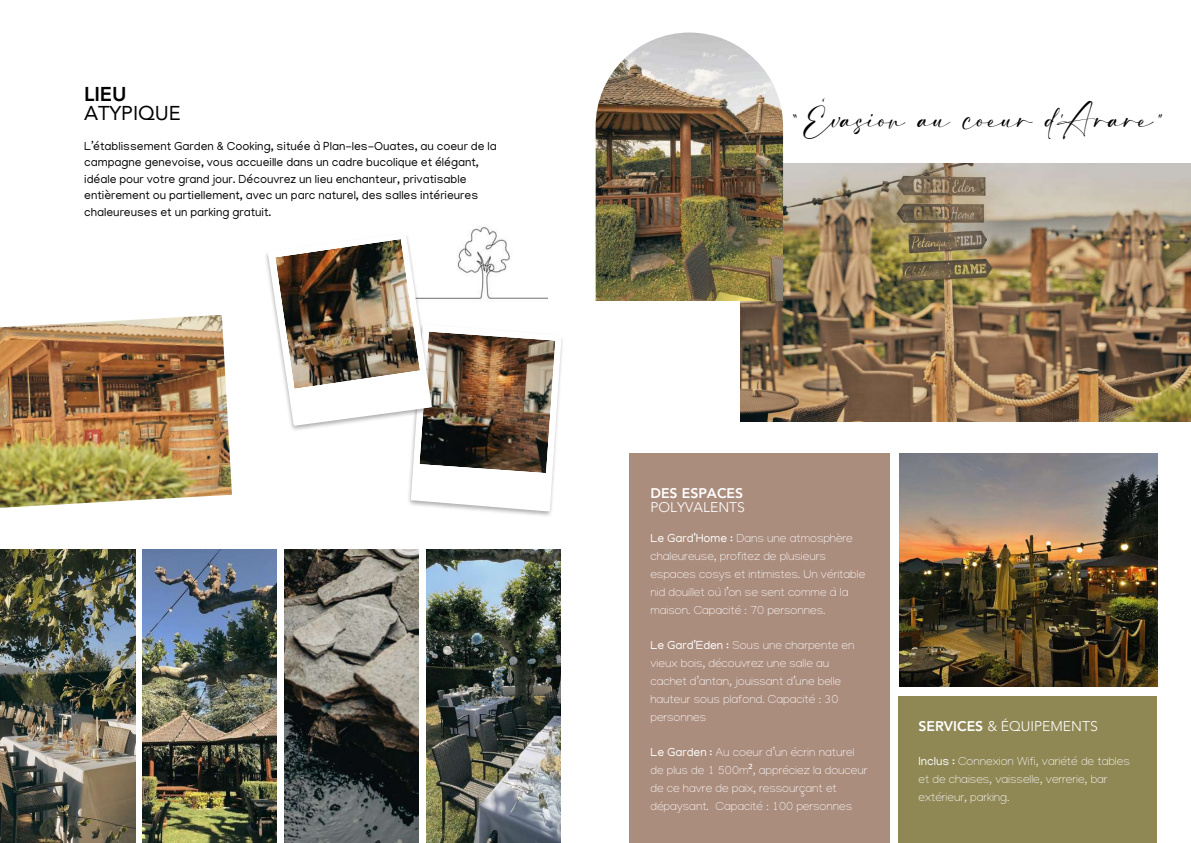
<style>
.page{position:relative;width:1191px;height:843px;background:#fff}
.page>*{position:absolute;margin:0;border:0;box-sizing:border-box;transform-origin:0 0}
.t1{font:20px "Callient";color:#000}
.t2{font:20px "Avenir LT Pro";letter-spacing:-.005em;color:#000}
.t3{font:800 20px "Avenir LT Pro";color:#000}
.t4{font:300 14px "Avenir LT Pro";color:#fff}
.t5{font:800 14px "Avenir LT Pro";color:#fff}
.t6{font:100 12px/18px "Manjari";color:#fff}
.t7{font:12px/16.5px "Manjari";color:#000}
.s1{font-weight:400}
.s2{font-family:"Noto Sans";font-weight:400}
.s3{font-weight:800}
</style>
<div class="page">
<img style="left:740px;top:163px;width:450px;height:258px">
<img style="left:489px;top:339px;width:74px;height:177px">
<svg style="left:267px;top:232px;width:294px;height:279px"></svg>
<img style="left:275px;top:239px;width:145px;height:149px">
<img style="left:595px;top:33px;width:188px;height:268px">
<div style="left:629px;top:453px;width:260px;height:389px;background:#ab8d7e"></div>
<div style="left:898px;top:696px;width:258px;height:146px;background:#8f8754"></div>
<img style="left:899px;top:453px;width:258px;height:233px">
<img style="left:0;top:549px;width:135px;height:293px">
<img style="left:142px;top:549px;width:135px;height:293px">
<img style="left:284px;top:549px;width:134px;height:293px">
<img style="left:426px;top:549px;width:134px;height:293px">
<img style="left:0;top:315px;width:232px;height:192px">
<h1 class="t3" style="left:84px;top:85px;width:44px">LIEU</h1>
<h1 class="t2" style="left:84px;top:105px;width:98px">ATYPIQUE</h1>
<p class="t7" style="left:84px;top:139px;width:414px">L’établissement Garden &amp; Cooking, située à Plan-les-Ouates, au coeur de la campagne genevoise, vous accueille dans un cadre bucolique et élégant, idéale pour votre grand jour. Découvrez un lieu enchanteur, privatisable entièrement ou partiellement, avec un parc naturel, des salles intérieures chaleureuses et un parking gratuit.</p>
<h1 class="t1" style="left:793px;top:108px;width:371px">“ Évasion au coeur d ’Arare "</h1>
<p class="t5" style="left:650px;top:487px;width:94px">DES ESPACES</p>
<p class="t4" style="left:650px;top:501px;width:96px">POLYVALENTS</p>
<p class="t6" style="left:650px;top:531px;width:216px"><span class="s1">Le Gard’Home :</span> Dans une atmosphère chaleureuse, profitez de plusieurs espaces cosys et intimistes. Un véritable nid douillet où l’on se sent comme à la maison. Capacité : 70 personnes.</p>
<p class="t6" style="left:650px;top:638px;width:205px"><span class="s1">Le Gard’Eden :</span> Sous une charpente en vieux bois, découvrez une salle au cachet d’antan, jouissant d’une belle hauteur sous plafond. Capacité : 30 personnes</p>
<p class="t6" style="left:650px;top:744px;width:218px"><span class="s1">Le Garden :</span> Au coeur d’un écrin naturel de plus de 1 500m<span class="s2">²</span>, appréciez la douceur de ce havre de paix, ressourçant et dépaysant. Capacité : 100 personnes</p>
<p class="t4" style="left:918px;top:719px;width:181px"><span class="s3">SERVICES</span> &amp; ÉQUIPEMENTS</p>
<p class="t6" style="left:918px;top:754px;width:213px"><span class="s1">Inclus :</span> Connexion Wifi, variété de tables et de chaises, vaisselle, verrerie, bar extérieur, parking.</p>
</div>
